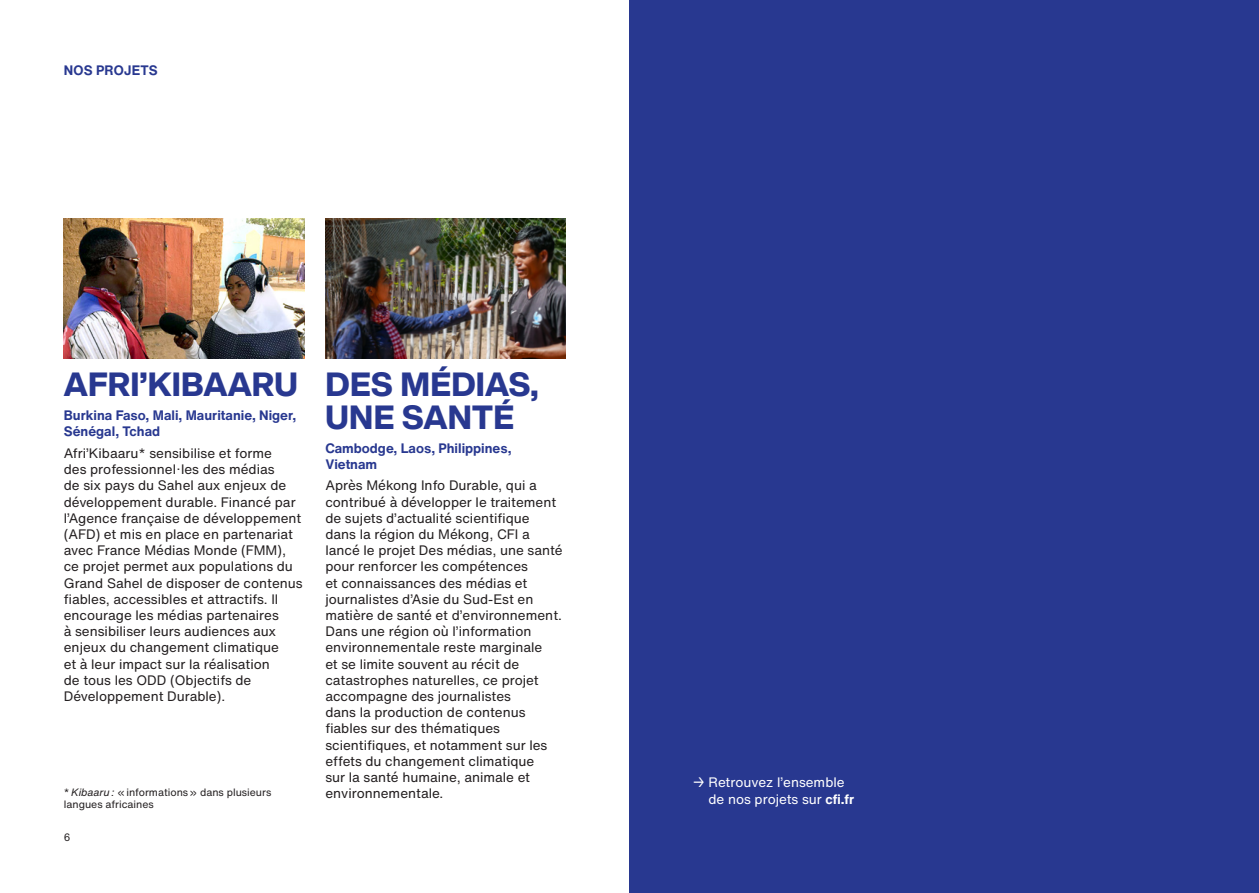
<style>
.page{position:relative;width:1259px;height:893px;background:#fff}
.page>*{position:absolute;margin:0;border:0;box-sizing:border-box;transform-origin:0 0}
.t1{font:800 33px/33px "Helvetica Now Display";letter-spacing:.01em;color:#283890}
.t2{font:13.5px/16.2px "Helvetica Now Text";color:#231f20}
.t3{font:700 13.5px/16.2px "Helvetica Now Text";color:#283890}
.t4{font:13.5px/16.2px "Helvetica Now Text";color:#fff}
.Notes{font:10.5px/12px "Helvetica Now Text";color:#231f20}
.s1{font-style:italic}
.s2{font-weight:700}
</style>
<div class="page">
<div style="left:629px;top:0;width:630px;height:893px;background:#283890"></div>
<img style="left:325px;top:219px;width:241px;height:139px">
<img style="left:64px;top:219px;width:240px;height:139px">
<p class="t3" style="left:64px;top:62px;width:95px">NOS PROJETS</p>
<p class="t1" style="left:325px;top:367px;width:214px">DES MÉDIAS,<br>UNE SANTÉ</p>
<p class="t3" style="left:325px;top:440px;width:188px">Cambodge, Laos, Philippines,<br>Vietnam</p>
<p class="t2" style="left:325px;top:478px;width:239px">Après Mékong Info Durable, qui a contribué à développer le traitement de sujets d’actualité scientifique dans la région du Mékong, CFI a lancé le projet Des médias, une santé pour renforcer les compétences<br>et connaissances des médias et journalistes d’Asie du Sud-Est en matière de santé et d’environnement.<br>Dans une région où l’information environnementale reste marginale<br>et se limite souvent au récit de catastrophes naturelles, ce projet accompagne des journalistes<br>dans la production de contenus fiables sur des thématiques scientifiques, et notamment sur les effets du changement climatique<br>sur la santé humaine, animale et environnementale.</p>
<p class="t1" style="left:64px;top:367px;width:235px">AFRI’KIBAARU</p>
<p class="t3" style="left:64px;top:407px;width:234px">Burkina Faso, Mali, Mauritanie, Niger,<br>Sénégal, Tchad</p>
<p class="t2" style="left:64px;top:445px;width:240px">Afri’Kibaaru* sensibilise et forme<br>des professionnel·les des médias<br>de six pays du Sahel aux enjeux de développement durable. Financé par l’Agence française de développement (AFD) et mis en place en partenariat avec France Médias Monde (FMM), ce projet permet aux populations du Grand Sahel de disposer de contenus fiables, accessibles et attractifs. Il encourage les médias partenaires<br>à sensibiliser leurs audiences aux enjeux du changement climatique<br>et à leur impact sur la réalisation<br>de tous les ODD (Objectifs de Développement Durable).</p>
<p class="Notes" style="left:64px;top:786px;width:209px">* <span class="s1">Kibaaru :</span> « informations » dans plusieurs langues africaines</p>
<p class="t4" style="left:708px;top:775px;width:147px;text-indent:-15px">→ Retrouvez l’ensemble de nos projets sur <span class="s2">cfi.fr</span></p>
<p class="Notes" style="left:64px;top:832px;width:8px">6</p>
</div>
